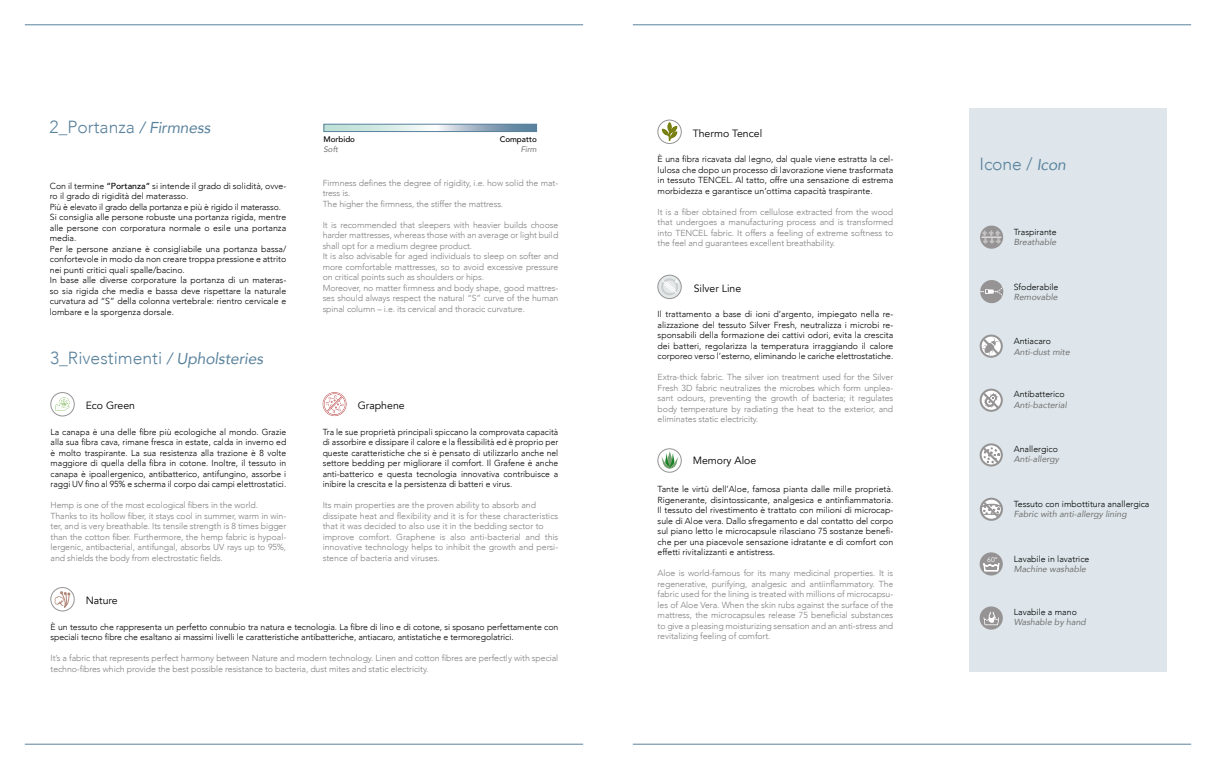
<style>
.page{position:relative;width:1216px;height:769px;background:#fff}
.page>*{position:absolute;margin:0;border:0;box-sizing:border-box;transform-origin:0 0}
.t1{font:300 17.5px "Avenir";color:#5a829d}
.t2{font:10.5px "Avenir";color:#000}
.t3{font:300 8.75px/10.5px "Avenir";color:#000;text-align:justify}
.t4{font:300 8.75px/10.5px "Avenir";letter-spacing:-.01em;color:#818080}
.t5{font:italic 8.75px "Avenir";color:#706f6f}
.t6{font:500 8.05px "Avenir";color:#000}
.t7{font:italic 8.05px "Avenir";color:#706f6f}
.t8{font:7px "Avenir";color:#fff}
.s1{font-weight:400;font-style:italic;font-size:15.75px}
.s2{font-weight:500}
</style>
<div class="page">
<hr style="left:25px;top:24px;width:558px;height:1px;background:#5a829d">
<hr style="left:25px;top:744px;width:558px;height:1px;background:#5a829d">
<svg style="left:326px;top:126px;width:209px;height:4px"></svg>
<div style="left:324px;top:124px;width:213px;height:8px;border:1px solid #5a829d"></div>
<hr style="left:632px;top:24px;width:559px;height:1px;background:#5a829d">
<hr style="left:632px;top:744px;width:559px;height:1px;background:#5a829d">
<div style="left:968px;top:108px;width:198px;height:564px;background:#dee6eb"></div>
<svg style="left:980px;top:226px;width:23px;height:23px"></svg>
<svg style="left:980px;top:280px;width:23px;height:24px"></svg>
<svg style="left:979px;top:335px;width:23px;height:23px"></svg>
<div style="left:981px;top:337px;width:19px;height:19px;background:#fff;border-radius:50%"></div>
<svg style="left:980px;top:337px;width:19px;height:19px"></svg>
<svg style="left:979px;top:389px;width:23px;height:23px"></svg>
<svg style="left:981px;top:391px;width:19px;height:19px"></svg>
<svg style="left:983px;top:392px;width:16px;height:17px"></svg>
<svg style="left:979px;top:443px;width:23px;height:23px"></svg>
<svg style="left:981px;top:445px;width:19px;height:19px"></svg>
<svg style="left:983px;top:447px;width:17px;height:17px"></svg>
<svg style="left:979px;top:498px;width:23px;height:23px"></svg>
<svg style="left:979px;top:552px;width:23px;height:23px"></svg>
<svg style="left:983px;top:557px;width:16px;height:14px"></svg>
<svg style="left:979px;top:606px;width:23px;height:24px"></svg>
<svg style="left:983px;top:606px;width:16px;height:19px"></svg>
<svg style="left:661px;top:451px;width:17px;height:18px"></svg>
<div style="left:657px;top:449px;width:24px;height:23px;border:1px solid #959393;border-radius:50%"></div>
<svg style="left:658px;top:275px;width:23px;height:24px"></svg>
<div style="left:657px;top:275px;width:24px;height:24px;border:1px solid #959393;border-radius:50%"></div>
<svg style="left:661px;top:278px;width:17px;height:17px"></svg>
<div style="left:51px;top:392px;width:23px;height:24px;border:1px solid #959393;border-radius:50%"></div>
<div style="left:51px;top:587px;width:23px;height:24px;border:1px solid #959393;border-radius:50%"></div>
<svg style="left:54px;top:591px;width:17px;height:17px"></svg>
<div style="left:657px;top:120px;width:24px;height:24px;border:1px solid #959393;border-radius:50%"></div>
<svg style="left:662px;top:122px;width:15px;height:19px"></svg>
<svg style="left:56px;top:397px;width:14px;height:14px"></svg>
<svg style="left:323px;top:392px;width:23px;height:24px"></svg>
<h1 class="t1" style="left:50px;top:116px;width:162px">2_Portanza <span class="s1">/ Firmness</span></h1>
<p class="t3" style="left:50px;top:180px;width:238px;text-align:left">Con il termine <span class="s2">“Portanza”</span> si intende il grado di solidità, ovve&shy;ro il grado di rigidità del materasso.<br>Più è elevato il grado della portanza e più è rigido il materasso.<br>Si consiglia alle persone robuste una portanza rigida, mentre alle persone con corporatura normale o esile una portanza media.<br>Per le persone anziane è consigliabile una portanza bassa/ confortevole in modo da non creare troppa pressione e attrito nei punti critici quali spalle/bacino.<br>In base alle diverse corporature la portanza di un materas&shy;so sia rigida che media e bassa deve rispettare la naturale curvatura ad “S” della colonna vertebrale: rientro cervicale e lombare e la sporgenza dorsale.</p>
<h1 class="t1" style="left:50px;top:347px;width:214px">3_Rivestimenti <span class="s1">/ Upholsteries</span></h1>
<p class="t6" style="left:323px;top:133px;width:33px">Morbido</p>
<p class="t7" style="left:323px;top:144px;width:16px">Soft</p>
<p class="t6" style="left:499px;top:133px;width:39px">Compatto</p>
<p class="t7" style="left:520px;top:144px;width:18px">Firm</p>
<p class="t4" style="left:323px;top:177px;width:237px">Firmness defines the degree of rigidity, i.e. how solid the mat&shy;tress is.<br>The higher the firmness, the stiffer the mattress.</p>
<p class="t4" style="left:323px;top:219px;width:237px">It is recommended that sleepers with heavier builds choose harder mattresses, whereas those with an average or light build shall opt for a medium degree product.<br>It is also advisable for aged individuals to sleep on softer and more comfortable mattresses, so to avoid excessive pressure on critical points such as shoulders or hips.<br>Moreover, no matter firmness and body shape, good mattres&shy;ses should always respect the natural “S” curve of the human spinal column – i.e. its cervical and thoracic curvature.</p>
<p class="t2" style="left:86px;top:399px;width:51px">Eco Green</p>
<p class="t2" style="left:358px;top:399px;width:48px">Graphene</p>
<p class="t3" style="left:51px;top:426px;width:237px">La canapa è una delle fibre più ecologiche al mondo. Grazie alla sua fibra cava, rimane fresca in estate, calda in inverno ed è molto traspirante. La sua resistenza alla trazione è 8 volte maggiore di quella della fibra in cotone. Inoltre, il tessuto in canapa è ipoallergenico, antibatterico, antifungino, assorbe i raggi UV fino al 95% e scherma il corpo dai campi elettrostatici.</p>
<p class="t4" style="left:51px;top:500px;width:237px">Hemp is one of the most ecological fibers in the world.<br>Thanks to its hollow fiber, it stays cool in summer, warm in win&shy;ter, and is very breathable. Its tensile strength is 8 times bigger than the cotton fiber. Furthermore, the hemp fabric is hypoal&shy;lergenic, antibacterial, antifungal, absorbs UV rays up to 95%, and shields the body from electrostatic fields.</p>
<p class="t3" style="left:323px;top:426px;width:237px">Tra le sue proprietà principali spiccano la comprovata capacità di assorbire e dissipare il calore e la flessibilità ed è proprio per queste caratteristiche che si è pensato di utilizzarlo anche nel settore bedding per migliorare il comfort. Il Grafene è anche anti-batterico e questa tecnologia innovativa contribuisce a inibire la crescita e la persistenza di batteri e virus.</p>
<p class="t4" style="left:323px;top:500px;width:237px">Its main properties are the proven ability to absorb and dissipate heat and flexibility and it is for these characteristics that it was decided to also use it in the bedding sector to improve comfort. Graphene is also anti-bacterial and this innovative technology helps to inhibit the growth and persi&shy;stence of bacteria and viruses.</p>
<p class="t2" style="left:86px;top:594px;width:34px">Nature</p>
<p class="t3" style="left:51px;top:621px;width:509px">È un tessuto che rappresenta un perfetto connubio tra natura e tecnologia. La fibre di lino e di cotone, si sposano perfettamente con speciali tecno fibre che esaltano ai massimi livelli le caratteristiche antibatteriche, antiacaro, antistatiche e termoregolatrici.</p>
<p class="t4" style="left:51px;top:653px;width:509px">It’s a fabric that represents perfect harmony between Nature and modern technology. Linen and cotton fibres are perfectly with special techno-fibres which provide the best possible resistance to bacteria, dust mites and static electricity.</p>
<p class="t2" style="left:692px;top:127px;width:71px">Thermo Tencel</p>
<p class="t3" style="left:657px;top:154px;width:237px">È una fibra ricavata dal legno, dal quale viene estratta la cel&shy;lulosa che dopo un processo di lavorazione viene trasformata in tessuto TENCEL. Al tatto, offre una sensazione di estrema morbidezza e garantisce un’ottima capacità traspirante.</p>
<p class="t4" style="left:657px;top:206px;width:237px;text-align:justify">It is a fiber obtained from cellulose extracted from the wood that undergoes a manufacturing process and is transformed into TENCEL fabric. It offers a feeling of extreme softness to the feel and guarantees excellent breathability.</p>
<p class="t2" style="left:693px;top:282px;width:49px">Silver Line</p>
<p class="t3" style="left:657px;top:309px;width:237px">Il trattamento a base di ioni d’argento, impiegato nella re&shy;alizzazione del tessuto Silver Fresh, neutralizza i microbi re&shy;sponsabili della formazione dei cattivi odori, evita la crescita dei batteri, regolarizza la temperatura irraggiando il calore corporeo verso l’esterno, eliminando le cariche elettrostatiche.</p>
<p class="t4" style="left:657px;top:372px;width:237px;text-align:justify">Extra-thick fabric. The silver ion treatment used for the Silver Fresh 3D fabric neutralizes the microbes which form unplea&shy;sant odours, preventing the growth of bacteria; it regulates body temperature by radiating the heat to the exterior, and eliminates static electricity.</p>
<p class="t2" style="left:692px;top:454px;width:65px">Memory Aloe</p>
<p class="t3" style="left:657px;top:484px;width:237px">Tante le virtù dell’Aloe, famosa pianta dalle mille proprietà.<br>Rigenerante, disintossicante, analgesica e antinfiammatoria.<br>Il tessuto del rivestimento è trattato con milioni di microcap&shy;sule di Aloe vera. Dallo sfregamento e dal contatto del corpo sul piano letto le microcapsule rilasciano 75 sostanze benefi&shy;che per una piacevole sensazione idratante e di comfort con effetti rivitalizzanti e antistress.</p>
<p class="t4" style="left:657px;top:568px;width:237px;text-align:justify">Aloe is world-famous for its many medicinal properties. It is regenerative, purifying, analgesic and antiinflammatory. The fabric used for the lining is treated with millions of microcapsu&shy;les of Aloe Vera. When the skin rubs against the surface of the mattress, the microcapsules release 75 beneficial substances to give a pleasing moisturizing sensation and an anti-stress and revitalizing feeling of comfort.</p>
<h1 class="t1" style="left:979px;top:153px;width:88px">Icone / <span class="s1">Icon</span></h1>
<p class="t3" style="left:1013px;top:227px;width:44px">Traspirante</p>
<p class="t5" style="left:1013px;top:237px;width:44px">Breathable</p>
<p class="t3" style="left:1013px;top:282px;width:46px">Sfoderabile</p>
<p class="t5" style="left:1013px;top:292px;width:45px">Removable</p>
<p class="t3" style="left:1013px;top:336px;width:39px">Antiacaro</p>
<p class="t5" style="left:1013px;top:346px;width:58px">Anti-dust mite</p>
<p class="t3" style="left:1013px;top:389px;width:52px">Antibatterico</p>
<p class="t5" style="left:1013px;top:399px;width:54px">Anti-bacterial</p>
<p class="t8" style="left:987px;top:555px;width:12px">60°</p>
<p class="t3" style="left:1013px;top:443px;width:46px">Anallergico</p>
<p class="t5" style="left:1013px;top:454px;width:47px">Anti-allergy</p>
<p class="t3" style="left:1013px;top:498px;width:137px">Tessuto con imbottitura anallergica</p>
<p class="t5" style="left:1013px;top:509px;width:114px">Fabric with anti-allergy lining</p>
<p class="t3" style="left:1013px;top:553px;width:77px">Lavabile in lavatrice</p>
<p class="t5" style="left:1013px;top:564px;width:74px">Machine washable</p>
<p class="t3" style="left:1013px;top:607px;width:65px">Lavabile a mano</p>
<p class="t5" style="left:1013px;top:617px;width:74px">Washable by hand</p>
</div>
